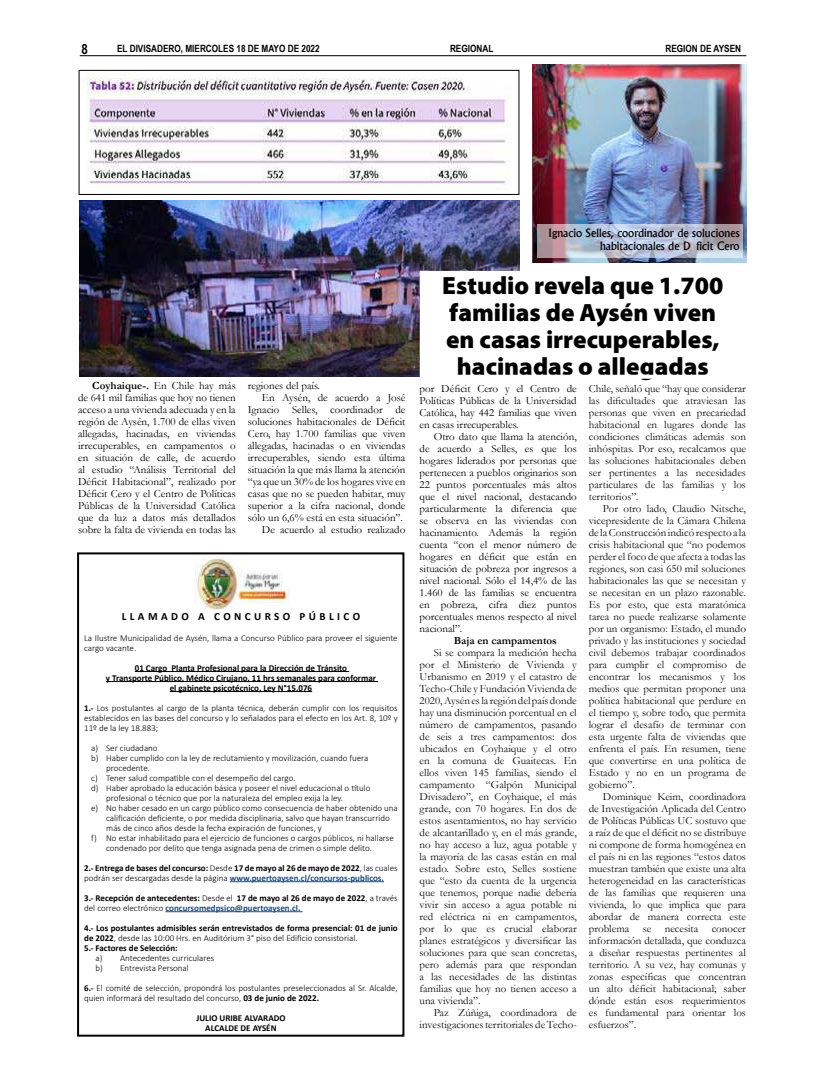
<style>
.page{position:relative;width:823px;height:1078px;background:#fff}
.page>*{position:absolute;margin:0;border:0;box-sizing:border-box;transform-origin:0 0}
.t1{font:900 25px/27px "Myriad Pro";color:#000;text-align:center}
.t2{font:700 14px "Arial Narrow";color:#000}
.t3{font:11px/12px "Garamond";color:#0d0d0d;text-align:justify}
.t4{font:11px/12px "Garamond";color:#000;text-align:justify}
.t5{font:500 11px/13.2px "Albertus";color:#000;text-align:right}
.t6{font:700 11px "Calibri";letter-spacing:.31em;color:#000}
.t7{font:700 11px "Garamond";color:#000}
.t8{font:700 10px "Arial Narrow";color:#000}
.t9{font:300 9px/10px "Calibri";color:#000}
.t10{font:700 9px/10px "Calibri";color:#000}
.s1{font-weight:700}
.s2{font-weight:300}
.s3{color:#1f497d}
</style>
<div class="page">
<hr style="left:80px;top:55px;width:666px;height:1px;background:#000">
<div style="left:77px;top:552px;width:327px;height:484px;border:2px solid #000"></div>
<hr style="left:135px;top:671px;width:214px;height:1px;background:#000">
<hr style="left:106px;top:681px;width:272px;height:1px;background:#000">
<hr style="left:170px;top:691px;width:142px;height:1px;background:#000">
<hr style="left:229px;top:881px;width:155px;height:1px;background:#1f497d">
<hr style="left:165px;top:911px;width:137px;height:1px;background:#1f497d">
<img style="left:194px;top:557px;width:96px;height:52px">
<img style="left:84px;top:73px;width:424px;height:111px">
<div style="left:79px;top:70px;width:440px;height:125px;border:1px solid #000"></div>
<img style="left:532px;top:64px;width:213px;height:198px">
<img style="left:79px;top:200px;width:440px;height:176px">
<div style="left:421px;top:273px;width:322px;height:103px;background:#fff"></div>
<svg style="left:536px;top:224px;width:205px;height:34px"></svg>
<p class="t2" style="left:81px;top:38px;width:8px">8</p>
<p class="t8" style="left:117px;top:41px;width:204px">EL DIVISADERO, MIERCOLES 18 DE MAYO DE 2022</p>
<p class="t8" style="left:450px;top:41px;width:45px">REGIONAL</p>
<p class="t8" style="left:665px;top:41px;width:77px">REGION DE AYSEN</p>
<p class="t4" style="left:78px;top:379px;width:159px;text-indent:14px"><span class="s1">Coyhaique-.</span> En Chile hay más de 641 mil familias que hoy no tienen acceso a una vivienda adecuada y en la región de Aysén, 1.700 de ellas viven allegadas, hacinadas, en viviendas irrecuperables, en campamentos o en situación de calle, de acuerdo al estudio “Análisis Territorial del Déficit Habitacional”, realizado por Déficit Cero y el Centro de Políticas Públicas de la Universidad Católica que da luz a datos más detallados sobre la falta de vivienda en todas las</p>
<p class="t4" style="left:247px;top:379px;width:74px">regiones del país.</p>
<p class="t4" style="left:262px;top:391px;width:145px">En Aysén, de acuerdo a José</p>
<p class="t4" style="left:247px;top:403px;width:159px">Ignacio Selles, coordinador de</p>
<p class="t4" style="left:247px;top:415px;width:159px">soluciones habitacionales de Déficit</p>
<p class="t4" style="left:247px;top:427px;width:159px">Cero, hay 1.700 familias que viven</p>
<p class="t4" style="left:247px;top:439px;width:159px">allegadas, hacinadas o en viviendas</p>
<p class="t4" style="left:247px;top:451px;width:159px">irrecuperables, siendo esta última</p>
<p class="t4" style="left:247px;top:463px;width:159px">situación la que más llama la atención</p>
<p class="t4" style="left:247px;top:475px;width:159px">“ya que un 30% de los hogares vive en</p>
<p class="t4" style="left:247px;top:487px;width:159px">casas que no se pueden habitar, muy</p>
<p class="t4" style="left:247px;top:499px;width:159px">superior a la cifra nacional, donde</p>
<p class="t4" style="left:247px;top:511px;width:157px">sólo un 6,6% está en esta situación”.</p>
<p class="t4" style="left:262px;top:523px;width:145px">De acuerdo al estudio realizado</p>
<p class="t6" style="left:122px;top:609px;width:240px">LLAMADO A CONCURSO PÚBLICO</p>
<p class="t9" style="left:84px;top:632px;width:315px">La Ilustre Municipalidad de Aysén, llama a Concurso Público para proveer el siguiente cargo vacante.</p>
<p class="t10" style="left:106px;top:662px;width:271px;text-align:center">01 Cargo Planta Profesional para la Dirección de Tránsito<br>y Transporte Público, Médico Cirujano, 11 hrs semanales para conformar el gabinete psicotécnico, Ley N°15.076</p>
<p class="t9" style="left:84px;top:702px;width:315px;text-align:justify"><span class="s1">1.-</span> Los postulantes al cargo de la planta técnica, deberán cumplir con los requisitos establecidos en las bases del concurso y lo señalados para el efecto en los Art. 8, 10º y 11º de la ley 18.883;</p>
<p class="t9" style="left:91px;top:742px;width:68px">a) Ser ciudadano</p>
<p class="t9" style="left:91px;top:752px;width:278px">b) Haber cumplido con la ley de reclutamiento y movilización, cuando fuera</p>
<p class="t9" style="left:106px;top:762px;width:45px">procedente.</p>
<p class="t9" style="left:91px;top:772px;width:206px">c) Tener salud compatible con el desempeño del cargo.</p>
<p class="t9" style="left:91px;top:782px;width:281px">d) Haber aprobado la educación básica y poseer el nivel educacional o título</p>
<p class="t9" style="left:106px;top:792px;width:238px">profesional o técnico que por la naturaleza del empleo exija la ley.</p>
<p class="t9" style="left:91px;top:802px;width:308px">e) No haber cesado en un cargo público como consecuencia de haber obtenido una</p>
<p class="t9" style="left:106px;top:812px;width:285px">calificación deficiente, o por medida disciplinaria, salvo que hayan transcurrido</p>
<p class="t9" style="left:106px;top:822px;width:217px">más de cinco años desde la fecha expiración de funciones, y</p>
<p class="t9" style="left:91px;top:832px;width:304px">f) No estar inhabilitado para el ejercicio de funciones o cargos públicos, ni hallarse</p>
<p class="t9" style="left:106px;top:842px;width:267px">condenado por delito que tenga asignada pena de crimen o simple delito.</p>
<p class="t10" style="left:84px;top:862px;width:315px">2.- Entrega de bases del concurso: <span class="s2">Desde</span> 17 de mayo al 26 de mayo de 2022<span class="s2">, las cuales podrán ser descargadas desde la página</span> <span class="s3">www.puertoaysen.cl/concursos-publicos.</span></p>
<p class="t10" style="left:84px;top:892px;width:315px">3.- Recepción de antecedentes: <span class="s2">Desde el</span> 17 de mayo al 26 de mayo de 2022<span class="s2">, a través del correo electrónico</span> <span class="s3">concursomedpsico@puertoaysen.cl.</span></p>
<p class="t10" style="left:84px;top:922px;width:315px">4.- Los postulantes admisibles serán entrevistados de forma presencial: 01 de junio de 2022<span class="s2">, desde las 10:00 Hrs. en Auditórium 3° piso del Edificio consistorial.<br></span>5.- Factores de Selección:</p>
<p class="t9" style="left:95px;top:952px;width:120px">a) Antecedentes curriculares b) Entrevista Personal</p>
<p class="t9" style="left:84px;top:982px;width:315px"><span class="s1">6.-</span> El comité de selección, propondrá los postulantes preseleccionados al Sr. Alcalde, quien informará del resultado del concurso, <span class="s1">03 de junio de 2022.</span></p>
<p class="t10" style="left:196px;top:1012px;width:91px;text-align:center">JULIO URIBE ALVARADO<br>ALCALDE DE AYSÉN</p>
<p class="t5" style="left:548px;top:226px;width:192px">Ignacio Selles, coordinador de soluciones habitacionales de Déficit Cero</p>
<h1 class="t1" style="left:442px;top:272px;width:282px">Estudio revela que 1.700 familias de Aysén viven en casas irrecuperables, hacinadas o allegadas</h1>
<p class="t4" style="left:419px;top:382px;width:158px">por Déficit Cero y el Centro de Políticas Públicas de la Universidad Católica, hay 442 familias que viven en casas irrecuperables.</p>
<p class="t4" style="left:419px;top:430px;width:159px;text-indent:14px">Otro dato que llama la atención, de acuerdo a Selles, es que los hogares liderados por personas que pertenecen a pueblos originarios son 22 puntos porcentuales más altos que el nivel nacional, destacando particularmente la diferencia que se observa en las viviendas con hacinamiento. Además la región cuenta “con el menor número de hogares en déficit que están en situación de pobreza por ingresos a nivel nacional. Sólo el 14,4% de las 1.460 de las familias se encuentra en pobreza, cifra diez puntos porcentuales menos respecto al nivel nacional”.</p>
<p class="t7" style="left:453px;top:633px;width:104px">Baja en campamentos</p>
<p class="t3" style="left:419px;top:646px;width:159px;text-indent:14px">Si se compara la medición hecha por el Ministerio de Vivienda y Urbanismo en 2019 y el catastro de Techo-Chile y Fundación Vivienda de 2020, Aysén es la región del país donde hay una disminución porcentual en el número de campamentos, pasando de seis a tres campamentos: dos ubicados en Coyhaique y el otro en la comuna de Guaitecas. En ellos viven 145 familias, siendo el campamento “Galpón Municipal Divisadero”, en Coyhaique, el más grande, con 70 hogares. En dos de estos asentamientos, no hay servicio de alcantarillado y, en el más grande, no hay acceso a luz, agua potable y la mayoría de las casas están en mal estado. Sobre esto, Selles sostiene que “esto da cuenta de la urgencia que tenemos, porque nadie debería vivir sin acceso a agua potable ni red eléctrica ni en campamentos, por lo que es crucial elaborar planes estratégicos y diversificar las soluciones para que sean concretas, pero además para que respondan a las necesidades de las distintas familias que hoy no tienen acceso a una vivienda”.</p>
<p class="t3" style="left:419px;top:1006px;width:158px;text-align:right">Paz Zúñiga, coordinadora de investigaciones territoriales de Techo-</p>
<p class="t3" style="left:588px;top:382px;width:159px">Chile, señaló que “hay que considerar las dificultades que atraviesan las personas que viven en precariedad habitacional en lugares donde las condiciones climáticas además son inhóspitas. Por eso, recalcamos que las soluciones habitacionales deben ser pertinentes a las necesidades particulares de las familias y los territorios”.</p>
<p class="t3" style="left:588px;top:502px;width:159px;text-indent:14px">Por otro lado, Claudio Nitsche, vicepresidente de la Cámara Chilena de la Construcción indicó respecto a la crisis habitacional que “no podemos perder el foco de que afecta a todas las regiones, son casi 650 mil soluciones habitacionales las que se necesitan y se necesitan en un plazo razonable.<br>Es por esto, que esta maratónica tarea no puede realizarse solamente por un organismo: Estado, el mundo privado y las instituciones y sociedad civil debemos trabajar coordinados para cumplir el compromiso de encontrar los mecanismos y los medios que permitan proponer una política habitacional que perdure en el tiempo y, sobre todo, que permita lograr el desafío de terminar con esta urgente falta de viviendas que enfrenta el país. En resumen, tiene que convertirse en una política de Estado y no en un programa de gobierno”.</p>
<p class="t3" style="left:588px;top:790px;width:159px;text-indent:14px">Dominique Keim, coordinadora de Investigación Aplicada del Centro de Políticas Públicas UC sostuvo que a raíz de que el déficit no se distribuye ni compone de forma homogénea en el país ni en las regiones “estos datos muestran también que existe una alta heterogeneidad en las características de las familias que requieren una vivienda, lo que implica que para abordar de manera correcta este problema se necesita conocer información detallada, que conduzca a diseñar respuestas pertinentes al territorio. A su vez, hay comunas y zonas específicas que concentran un alto déficit habitacional; saber dónde están esos requerimientos es fundamental para orientar los esfuerzos”.</p>
</div>
